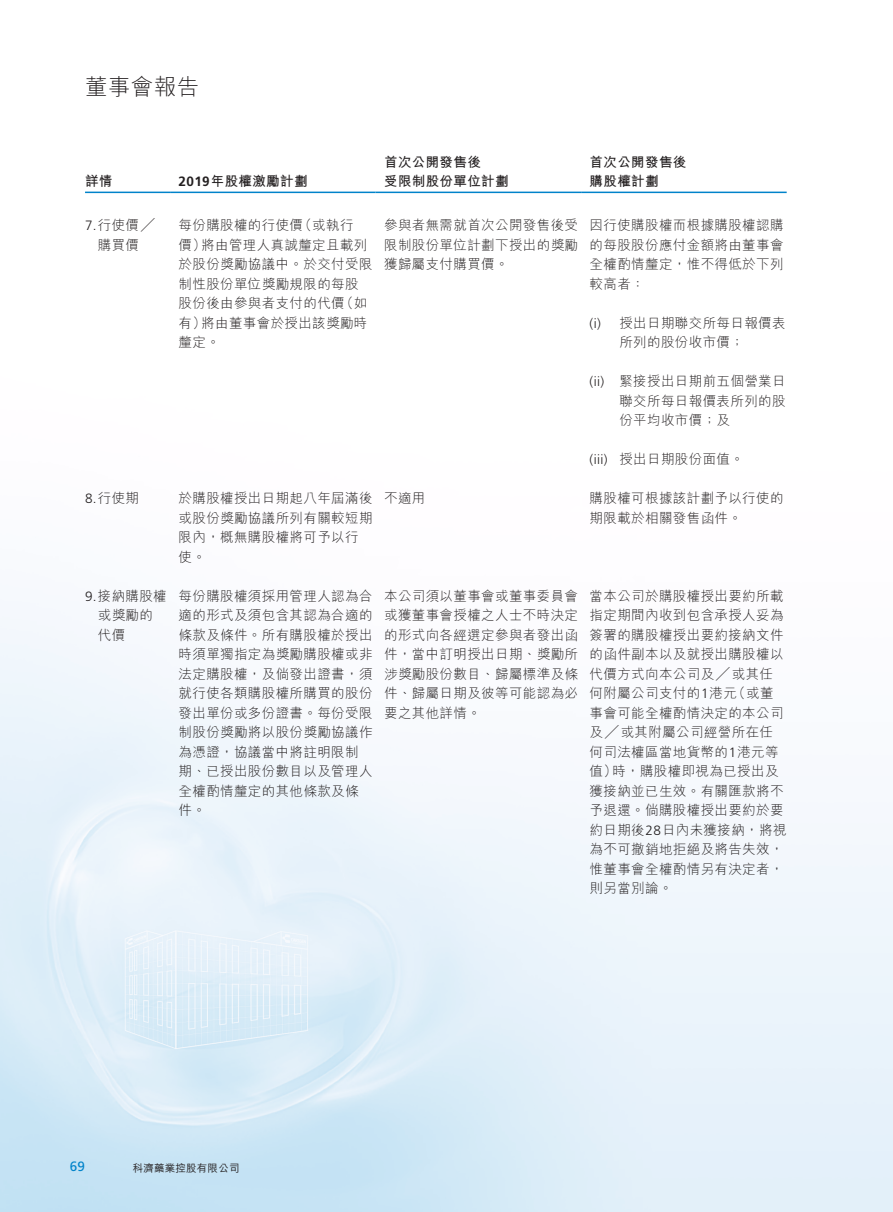
<style>
.page{position:relative;width:893px;height:1212px;background:#fff}
.page>*{position:absolute;margin:0;border:0;box-sizing:border-box;transform-origin:0 0}
.t1{font:300 22.5px "M Hei HK";letter-spacing:.02em;color:#231f20}
.t2{font:300 13.5px/19.5px "M Hei HK";letter-spacing:.03em;color:#231f20}
.t3{font:700 13.5px/19.5px "M Hei HK";letter-spacing:.03em;color:#231f20}
.t4{font:300 13.5px "Frutiger LT Std";color:#231f20}
.t5{font:13.5px "Frutiger LT Std";color:#0083ca}
.t6{font:500 10.5px "M Hei HK";letter-spacing:.02em;color:#231f20}
.s1{font-family:"Frutiger LT Std"}
</style>
<div class="page">
<img style="left:0;top:191px;width:893px;height:1021px">
<hr style="left:85px;top:192px;width:85px;height:1px;background:#0083ca">
<hr style="left:170px;top:192px;width:206px;height:1px;background:#0083ca">
<hr style="left:376px;top:192px;width:205px;height:1px;background:#0083ca">
<hr style="left:581px;top:192px;width:206px;height:1px;background:#0083ca">
<h1 class="t1" style="left:85px;top:75px;width:116px">董事會報告</h1>
<p class="t3" style="left:85px;top:170px;width:29px">詳情</p>
<p class="t3" style="left:179px;top:170px;width:130px"><span class="s1">2019</span>年股權激勵計劃</p>
<p class="t2" style="left:85px;top:215px;width:71px;text-align:center"><span class="s1">7.</span>行使價╱購買價</p>
<p class="t2" style="left:298px;top:215px;width:57px">（或執行</p>
<p class="t2" style="left:201px;top:215px;width:168px;text-indent:-23px">每份購股權的行使價<br>將由管理人真誠釐定且載列</p>
<p class="t2" style="left:179px;top:235px;width:29px">價）</p>
<p class="t2" style="left:179px;top:254px;width:195px">於股份獎勵協議中。於交付受限</p>
<p class="t2" style="left:179px;top:274px;width:182px">制性股份單位獎勵規限的每股</p>
<p class="t2" style="left:340px;top:293px;width:29px">（如</p>
<p class="t2" style="left:201px;top:293px;width:168px;text-indent:-23px">股份後由參與者支付的代價<br>將由董事會於授出該獎勵時</p>
<p class="t2" style="left:179px;top:313px;width:43px">有）釐定。</p>
<p class="t2" style="left:85px;top:488px;width:56px"><span class="s1">8.</span>行使期</p>
<p class="t2" style="left:179px;top:488px;width:195px">於購股權授出日期起八年屆滿後</p>
<p class="t2" style="left:179px;top:508px;width:195px">或股份獎勵協議所列有關較短期限內，概無購股權將可予以行使。</p>
<p class="t3" style="left:384px;top:151px;width:126px">首次公開發售後<br>受限制股份單位計劃</p>
<p class="t3" style="left:590px;top:151px;width:98px">首次公開發售後購股權計劃</p>
<p class="t2" style="left:384px;top:215px;width:195px;text-align:justify">參與者無需就首次公開發售後受限制股份單位計劃下授出的獎勵獲歸屬支付購買價。</p>
<p class="t2" style="left:590px;top:215px;width:195px;text-align:justify">因行使購股權而根據購股權認購的每股股份應付金額將由董事會全權酌情釐定，惟不得低於下列較高者：</p>
<p class="t2" style="left:619px;top:313px;width:168px">授出日期聯交所每日報價表</p>
<p class="t4" style="left:590px;top:315px;width:13px">) i(</p>
<p class="t2" style="left:384px;top:488px;width:43px">不適用</p>
<p class="t4" style="left:590px;top:374px;width:16px">i i( )</p>
<p class="t4" style="left:590px;top:452px;width:20px">(iii)</p>
<p class="t2" style="left:619px;top:332px;width:126px">所列的股份收市價;</p>
<p class="t2" style="left:619px;top:371px;width:168px">緊接授出日期前五個營業日</p>
<p class="t2" style="left:619px;top:391px;width:168px">聯交所每日報價表所列的股份平均收市價；及</p>
<p class="t2" style="left:619px;top:449px;width:126px">授出日期股份面值。</p>
<p class="t2" style="left:590px;top:488px;width:195px">購股權可根據該計劃予以行使的</p>
<p class="t2" style="left:590px;top:508px;width:154px">期限載於相關發售函件。</p>
<p class="t2" style="left:98px;top:586px;width:71px;text-indent:-13px"><span class="s1">9.</span>接納購股權或獎勵的代價</p>
<p class="t2" style="left:179px;top:586px;width:195px">每份購股權須採用管理人認為合適的形式及須包含其認為合適的條款及條件。所有購股權於授出時須單獨指定為獎勵購股權或非法定購股權，及倘發出證書，須就行使各類購股權所購買的股份發出單份或多份證書。每份受限制股份獎勵將以股份獎勵協議作為憑證，協議當中將註明限制期、已授出股份數目以及管理人全權酌情釐定的其他條款及條件。</p>
<p class="t2" style="left:384px;top:586px;width:195px;text-align:justify">本公司須以董事會或董事委員會或獲董事會授權之人士不時決定的形式向各經選定參與者發出函件，當中訂明授出日期、獎勵所涉獎勵股份數目、歸屬標準及條件、歸屬日期及彼等可能認為必要之其他詳情。</p>
<p class="t2" style="left:590px;top:586px;width:195px">當本公司於購股權授出要約所載</p>
<p class="t2" style="left:590px;top:605px;width:195px">指定期間內收到包含承授人妥為</p>
<p class="t2" style="left:590px;top:625px;width:195px">簽署的購股權授出要約接納文件</p>
<p class="t2" style="left:590px;top:644px;width:195px">的函件副本以及就授出購股權以</p>
<p class="t2" style="left:590px;top:664px;width:185px">代價方式向本公司及╱或其任</p>
<p class="t2" style="left:732px;top:683px;width:43px">（或董</p>
<p class="t2" style="left:590px;top:683px;width:149px">何附屬公司支付的<span class="s1">1</span>港元</p>
<p class="t2" style="left:590px;top:703px;width:195px">事會可能全權酌情決定的本公司</p>
<p class="t2" style="left:590px;top:722px;width:185px">及╱或其附屬公司經營所在任</p>
<p class="t2" style="left:590px;top:742px;width:190px">何司法權區當地貨幣的<span class="s1">1</span>港元等</p>
<p class="t2" style="left:612px;top:761px;width:168px">時，購股權即視為已授出及</p>
<p class="t2" style="left:590px;top:761px;width:198px">值）<br>獲接納並已生效。有關匯款將不予退還。倘購股權授出要約於要約日期後<span class="s1">28</span>日內未獲接納，將視為不可撤銷地拒絕及將告失效，惟董事會全權酌情另有決定者，則另當別論。</p>
<p class="t5" style="left:70px;top:1159px;width:17px">69</p>
<p class="t6" style="left:133px;top:1160px;width:108px">科濟藥業控股有限公司</p>
</div>
